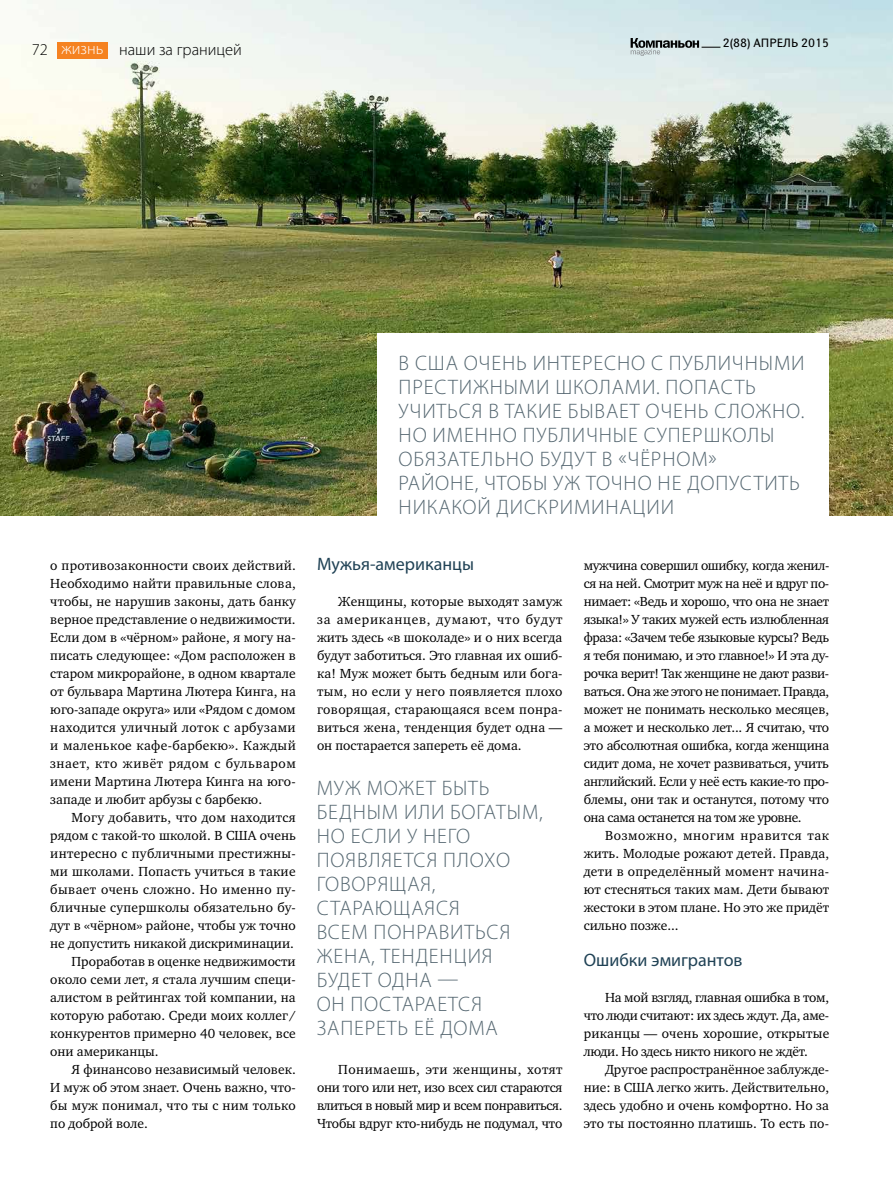
<style>
.page{position:relative;width:893px;height:1191px;background:#fff}
.page>*{position:absolute;margin:0;border:0;box-sizing:border-box;transform-origin:0 0}
.t1{font:300 21px/24px "Myriad Pro";letter-spacing:.04em;color:#546670}
.t2{font:18px "Myriad Pro";color:#204255}
.t3{font:300 16.5px "Myriad Pro";color:#000}
.t4{font:300 16.5px "Myriad Pro";color:#fff}
.t5{font:13.5px/18px "Charter ITC";letter-spacing:.005em;color:#000;text-align:justify}
.t6{font:13.5px "Charter ITC";letter-spacing:.03em;color:#000}
.t7{font:13.5px "Charter ITC";letter-spacing:.025em;color:#000}
.t8{font:12px "Yanus";color:#000}
</style>
<div class="page">
<img style="left:0;top:0;width:893px;height:516px">
<svg style="left:631px;top:38px;width:89px;height:18px;background:#a8b4b6"></svg>
<div style="left:57px;top:42px;width:51px;height:17px;background:#f58220"></div>
<div style="left:377px;top:333px;width:452px;height:202px;background:#fff"></div>
<p class="t3" style="left:32px;top:40px;width:18px">72</p>
<p class="t4" style="left:62px;top:39px;width:43px">жизнь</p>
<p class="t3" style="left:119px;top:40px;width:124px">наши за границей</p>
<p class="t8" style="left:723px;top:36px;width:108px">2(88) АПРЕЛЬ 2015</p>
<p class="t5" style="left:50px;top:556px;width:247px">о противозаконности своих действий.<br>Необходимо найти правильные слова, чтобы, не нарушив законы, дать банку верное представление о недвижимости.<br>Если дом в «чёрном» районе, я могу на&shy;писать следующее: «Дом расположен в старом микрорайоне, в одном квартале от бульвара Мартина Лютера Кинга, на юго-западе округа» или «Рядом с домом находится уличный лоток с арбузами и маленькое кафе-барбекю». Каждый знает, кто живёт рядом с бульваром имени Мартина Лютера Кинга на юго&shy;западе и любит арбузы с барбекю.</p>
<p class="t7" style="left:72px;top:809px;width:226px">Могу добавить, что дом находится</p>
<p class="t5" style="left:50px;top:826px;width:247px">рядом с такой-то школой. В США очень</p>
<p class="t5" style="left:50px;top:844px;width:247px">интересно с публичными престижны-</p>
<p class="t5" style="left:50px;top:862px;width:247px">ми школами. Попасть учиться в такие</p>
<p class="t6" style="left:50px;top:881px;width:247px">бывает очень сложно. Но именно пу-</p>
<p class="t5" style="left:50px;top:898px;width:247px">бличные супершколы обязательно бу-</p>
<p class="t5" style="left:50px;top:916px;width:247px">дут в «чёрном» районе, чтобы уж точно</p>
<p class="t5" style="left:50px;top:934px;width:245px">не допустить никакой дискриминации.</p>
<p class="t5" style="left:72px;top:952px;width:226px">Проработав в оценке недвижимости</p>
<p class="t5" style="left:50px;top:970px;width:247px">около семи лет, я стала лучшим специ-</p>
<p class="t5" style="left:50px;top:988px;width:247px">алистом в рейтингах той компании, на</p>
<p class="t5" style="left:50px;top:1006px;width:247px">которую работаю. Среди моих коллег/</p>
<p class="t5" style="left:50px;top:1024px;width:247px">конкурентов примерно 40 человек, все</p>
<p class="t5" style="left:50px;top:1042px;width:110px">они американцы.</p>
<p class="t5" style="left:72px;top:1060px;width:226px">Я финансово независимый человек.</p>
<p class="t5" style="left:50px;top:1078px;width:247px">И муж об этом знает. Очень важно, что-</p>
<p class="t5" style="left:50px;top:1096px;width:247px">бы муж понимал, что ты с ним только</p>
<p class="t5" style="left:50px;top:1114px;width:99px">по доброй воле.</p>
<h1 class="t1" style="left:399px;top:351px;width:407px">В США ОЧЕНЬ ИНТЕРЕСНО С ПУБЛИЧНЫМИ<br>ПРЕСТИЖНЫМИ ШКОЛАМИ. ПОПАСТЬ<br>УЧИТЬСЯ В ТАКИЕ БЫВАЕТ ОЧЕНЬ СЛОЖНО.<br>НО ИМЕННО ПУБЛИЧНЫЕ СУПЕРШКОЛЫ<br>ОБЯЗАТЕЛЬНО БУДУТ В «ЧЁРНОМ»<br>РАЙОНЕ, ЧТОБЫ УЖ ТОЧНО НЕ ДОПУСТИТЬ<br>НИКАКОЙ ДИСКРИМИНАЦИИ</h1>
<h2 class="t2" style="left:317px;top:553px;width:159px">Мужья-американцы</h2>
<p class="t5" style="left:317px;top:592px;width:247px;text-indent:21px">Женщины, которые выходят замуж за американцев, думают, что будут жить здесь «в шоколаде» и о них всегда будут заботиться. Это главная их ошиб&shy;ка! Муж может быть бедным или бога&shy;тым, но если у него появляется плохо говорящая, старающаяся всем понра&shy;виться жена, тенденция будет одна — он постарается запереть её дома.</p>
<h1 class="t1" style="left:317px;top:775px;width:227px">МУЖ МОЖЕТ БЫТЬ<br>БЕДНЫМ ИЛИ БОГАТЫМ,<br>НО ЕСЛИ У НЕГО<br>ПОЯВЛЯЕТСЯ ПЛОХО<br>ГОВОРЯЩАЯ,<br>СТАРАЮЩАЯСЯ<br>ВСЕМ ПОНРАВИТЬСЯ<br>ЖЕНА, ТЕНДЕНЦИЯ<br>БУДЕТ ОДНА —<br>ОН ПОСТАРАЕТСЯ<br>ЗАПЕРЕТЬ ЕЁ ДОМА</h1>
<p class="t5" style="left:317px;top:1060px;width:247px;text-indent:21px">Понимаешь, эти женщины, хотят они того или нет, изо всех сил стараются влиться в новый мир и всем понравиться.<br>Чтобы вдруг кто-нибудь не подумал, что</p>
<p class="t5" style="left:584px;top:556px;width:247px">мужчина совершил ошибку, когда женил&shy;ся на ней. Смотрит муж на неё и вдруг по&shy;нимает: «Ведь и хорошо, что она не знает языка!» У таких мужей есть излюбленная фраза: «Зачем тебе языковые курсы? Ведь я тебя понимаю, и это главное!» И эта ду&shy;рочка верит! Так женщине не дают разви&shy;ваться. Она же этого не понимает. Правда, может не понимать несколько месяцев, а может и несколько лет... Я считаю, что это абсолютная ошибка, когда женщина сидит дома, не хочет развиваться, учить английский. Если у неё есть какие-то про&shy;блемы, они так и останутся, потому что она сама останется на том же уровне.</p>
<p class="t5" style="left:584px;top:826px;width:247px;text-indent:21px">Возможно, многим нравится так жить. Молодые рожают детей. Правда, дети в определённый момент начина&shy;ют стесняться таких мам. Дети бывают жестоки в этом плане. Но это же придёт сильно позже...</p>
<h2 class="t2" style="left:584px;top:949px;width:160px">Ошибки эмигрантов</h2>
<p class="t5" style="left:584px;top:988px;width:247px;text-indent:21px">На мой взгляд, главная ошибка в том, что люди считают: их здесь ждут. Да, аме&shy;риканцы — очень хорошие, открытые люди. Но здесь никто никого не ждёт.</p>
<p class="t5" style="left:584px;top:1060px;width:247px;text-indent:21px">Другое распространённое заблужде&shy;ние: в США легко жить. Действительно, здесь удобно и очень комфортно. Но за это ты постоянно платишь. То есть по-</p>
</div>
